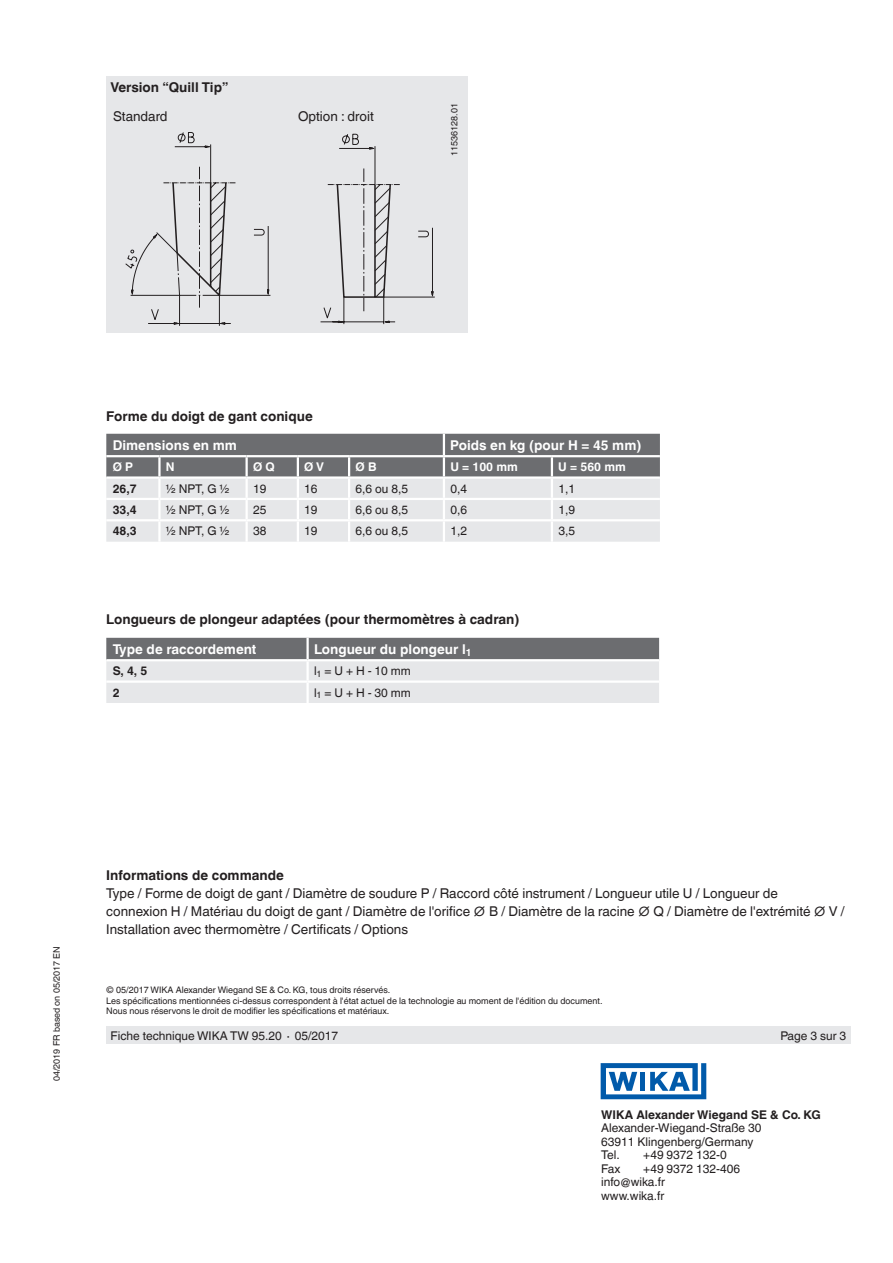
<style>
.page{position:relative;width:893px;height:1263px;background:#fff}
.page>*{position:absolute;margin:0;border:0;box-sizing:border-box;transform-origin:0 0}
.t1{font:13.5px/18px "Helvetica World";color:#231f20}
.t2{font:700 13.5px "Helvetica World";color:#231f20}
.t3{font:700 13.5px "Helvetica World";color:#fff}
.t4{font:12px/13.5px "Helvetica World";color:#231f20}
.t5{font:700 12px "Helvetica World";color:#231f20}
.t6{font:700 12px "Helvetica World";color:#fff}
.t7{font:9px/10.5px "Helvetica World";color:#231f20}
</style>
<div class="page">
<svg style="left:601px;top:1063px;width:105px;height:36px"></svg>
<div style="left:106px;top:1027px;width:744px;height:17px;background:#e6e7e9"></div>
<div style="left:106px;top:77px;width:362px;height:256px;background:#e6e7e9"></div>
<svg style="left:125px;top:132px;width:146px;height:194px"></svg>
<svg style="left:320px;top:134px;width:115px;height:191px"></svg>
<svg style="left:106px;top:434px;width:554px;height:108px;background:#b9babc"></svg>
<hr style="left:106px;top:519px;width:53px;height:2px;background:#fff">
<hr style="left:159px;top:519px;width:88px;height:2px;background:#fff">
<hr style="left:158px;top:521px;width:3px;height:21px;background:#fff">
<hr style="left:247px;top:519px;width:51px;height:2px;background:#fff">
<hr style="left:245px;top:521px;width:3px;height:21px;background:#fff">
<hr style="left:298px;top:519px;width:51px;height:2px;background:#fff">
<hr style="left:297px;top:521px;width:2px;height:21px;background:#fff">
<hr style="left:349px;top:519px;width:95px;height:2px;background:#fff">
<hr style="left:348px;top:521px;width:2px;height:21px;background:#fff">
<hr style="left:444px;top:519px;width:108px;height:2px;background:#fff">
<hr style="left:443px;top:521px;width:2px;height:21px;background:#fff">
<hr style="left:552px;top:519px;width:108px;height:2px;background:#fff">
<hr style="left:551px;top:521px;width:2px;height:21px;background:#fff">
<hr style="left:106px;top:476px;width:53px;height:3px;background:#fff">
<hr style="left:159px;top:476px;width:88px;height:3px;background:#fff">
<hr style="left:247px;top:476px;width:51px;height:3px;background:#fff">
<hr style="left:298px;top:476px;width:51px;height:3px;background:#fff">
<hr style="left:349px;top:476px;width:95px;height:3px;background:#fff">
<hr style="left:444px;top:476px;width:108px;height:3px;background:#fff">
<hr style="left:552px;top:476px;width:108px;height:3px;background:#fff">
<svg style="left:106px;top:638px;width:553px;height:65px;background:#bbbcbe"></svg>
<hr style="left:306px;top:638px;width:3px;height:21px;background:#fff">
<hr style="left:306px;top:661px;width:3px;height:19px;background:#fff">
<hr style="left:306px;top:683px;width:3px;height:20px;background:#fff">
<hr style="left:106px;top:659px;width:202px;height:2px;background:#fff">
<hr style="left:308px;top:659px;width:351px;height:2px;background:#fff">
<hr style="left:106px;top:680px;width:202px;height:3px;background:#fff">
<hr style="left:308px;top:680px;width:351px;height:3px;background:#fff">
<h1 class="t2" style="left:111px;top:80px;width:119px">Version “Quill Tip”</h1>
<h1 class="t1" style="left:113px;top:107px;width:56px">Standard</h1>
<h1 class="t1" style="left:298px;top:107px;width:77px">Option : droit</h1>
<p class="t7" style="left:449px;top:156px;width:54px;rotate:-90deg">11536128.01</p>
<h1 class="t2" style="left:106px;top:409px;width:208px">Forme du doigt de gant conique</h1>
<h1 class="t3" style="left:113px;top:437px;width:126px">Dimensions en mm</h1>
<h1 class="t3" style="left:450px;top:437px;width:193px">Poids en kg (pour H = 45 mm)</h1>
<h2 class="t6" style="left:113px;top:460px;width:22px">Ø P</h2>
<h2 class="t6" style="left:166px;top:460px;width:10px">N</h2>
<h2 class="t6" style="left:253px;top:460px;width:23px">Ø Q</h2>
<h2 class="t6" style="left:304px;top:460px;width:21px">Ø V</h2>
<h2 class="t6" style="left:355px;top:460px;width:22px">Ø B</h2>
<h2 class="t6" style="left:450px;top:460px;width:69px">U = 100 mm</h2>
<h2 class="t6" style="left:558px;top:460px;width:69px">U = 560 mm</h2>
<h2 class="t5" style="left:113px;top:481px;width:26px">26,7</h2>
<h2 class="t4" style="left:166px;top:482px;width:65px">½ NPT, G ½</h2>
<h2 class="t4" style="left:253px;top:482px;width:15px">19</h2>
<h2 class="t4" style="left:304px;top:482px;width:15px">16</h2>
<h2 class="t4" style="left:355px;top:482px;width:54px">6,6 ou 8,5</h2>
<h2 class="t4" style="left:450px;top:482px;width:18px">0,4</h2>
<h2 class="t4" style="left:558px;top:482px;width:18px">1,1</h2>
<h2 class="t5" style="left:113px;top:503px;width:26px">33,4</h2>
<h2 class="t4" style="left:166px;top:503px;width:65px">½ NPT, G ½</h2>
<h2 class="t4" style="left:253px;top:503px;width:15px">25</h2>
<h2 class="t4" style="left:304px;top:503px;width:15px">19</h2>
<h2 class="t4" style="left:355px;top:503px;width:54px">6,6 ou 8,5</h2>
<h2 class="t4" style="left:450px;top:503px;width:18px">0,6</h2>
<h2 class="t4" style="left:558px;top:503px;width:18px">1,9</h2>
<h2 class="t5" style="left:113px;top:524px;width:26px">48,3</h2>
<h2 class="t4" style="left:166px;top:524px;width:65px">½ NPT, G ½</h2>
<h2 class="t4" style="left:253px;top:524px;width:15px">38</h2>
<h2 class="t4" style="left:304px;top:524px;width:15px">19</h2>
<h2 class="t4" style="left:356px;top:524px;width:54px">6,6 ou 8,5</h2>
<h2 class="t4" style="left:450px;top:524px;width:18px">1,2</h2>
<h2 class="t4" style="left:558px;top:524px;width:18px">3,5</h2>
<h1 class="t2" style="left:106px;top:611px;width:415px">Longueurs de plongeur adaptées (pour thermomètres à cadran)</h1>
<h1 class="t3" style="left:113px;top:641px;width:145px">Type de raccordement</h1>
<h1 class="t3" style="left:314px;top:641px;width:159px">Longueur du plongeur l<sub>1</sub></h1>
<h2 class="t5" style="left:113px;top:664px;width:36px">S, 4, 5</h2>
<h2 class="t4" style="left:314px;top:664px;width:98px">l<sub>1</sub> = U + H - 10 mm</h2>
<h2 class="t5" style="left:113px;top:685px;width:8px">2</h2>
<h2 class="t4" style="left:314px;top:686px;width:98px">l<sub>1</sub> = U + H - 30 mm</h2>
<p class="t7" style="left:52px;top:1081px;width:136px;rotate:-90deg">04/2019 FR based on 05/2017 EN</p>
<h1 class="t2" style="left:106px;top:868px;width:179px">Informations de commande</h1>
<p class="t1" style="left:106px;top:885px;width:740px">Type / Forme de doigt de gant / Diamètre de soudure P / Raccord côté instrument / Longueur utile U / Longueur de<br>connexion H / Matériau du doigt de gant / Diamètre de l'orifice ∅ B / Diamètre de la racine ∅ Q / Diamètre de l'extrémité ∅ V /<br>Installation avec thermomètre / Certificats / Options</p>
<p class="t7" style="left:106px;top:985px;width:498px">© 05/2017 WIKA Alexander Wiegand SE &amp; Co. KG, tous droits réservés.<br>Les spécifications mentionnées ci-dessus correspondent à l'état actuel de la technologie au moment de l'édition du document.<br>Nous nous réservons le droit de modifier les spécifications et matériaux.</p>
<h2 class="t4" style="left:111px;top:1029px;width:229px">Fiche technique WIKA TW 95.20 ∙ 05/2017</h2>
<h2 class="t4" style="left:780px;top:1029px;width:67px">Page 3 sur 3</h2>
<h2 class="t5" style="left:601px;top:1107px;width:221px">WIKA Alexander Wiegand SE &amp; Co. KG</h2>
<h2 class="t4" style="left:601px;top:1121px;width:162px">Alexander-Wiegand-Straße 30<br>63911 Klingenberg/Germany<br>Tel.</h2>
<h2 class="t4" style="left:643px;top:1148px;width:85px">+49 9372 132-0</h2>
<h2 class="t4" style="left:601px;top:1161px;width:21px">Fax</h2>
<h2 class="t4" style="left:601px;top:1161px;width:140px;text-indent:42px">+49 9372 132-406 info@wika.fr<br>www.wika.fr</h2>
</div>
